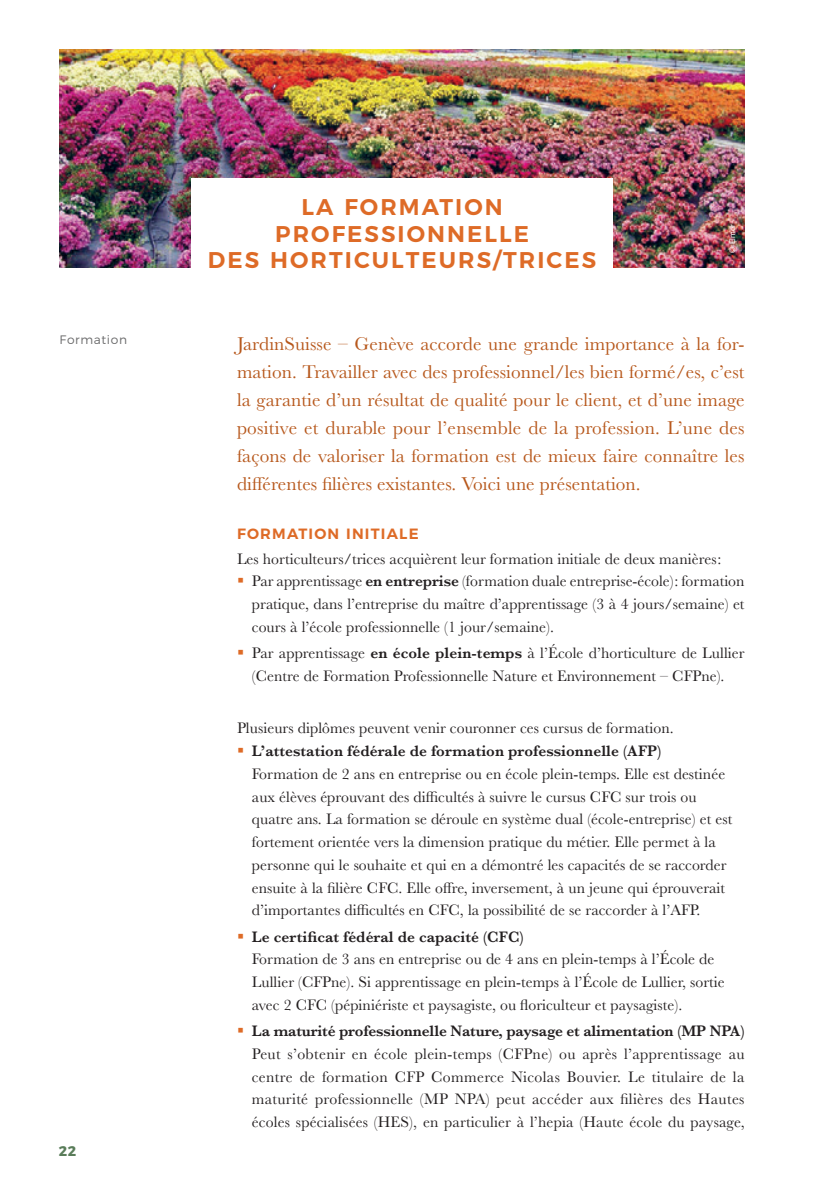
<style>
.page{position:relative;width:824px;height:1191px;background:#fff}
.page>*{position:absolute;margin:0;border:0;box-sizing:border-box;transform-origin:0 0}
.t1{font:600 22.75px/26.2px "Montserrat";letter-spacing:.09em;color:#de6b27;text-align:center}
.t2{font:19.25px/28px "Baskerville";letter-spacing:.005em;color:#b7581c;text-align:justify}
.t3{font:15.75px/22.8px "Baskerville";letter-spacing:.005em;color:#231f20;text-align:justify}
.t4{font:600 14.88px "Montserrat";letter-spacing:.08em;color:#de6b27}
.t5{font:700 14px "Montserrat";color:#5a7d5a}
.t6{font:300 12.25px "Montserrat";letter-spacing:.05em;color:#69696a}
.t7{font:7.88px "Helvetica Neue LT Std";letter-spacing:.01em;color:#fff}
.s1{color:#de6b27}
.s2{font-weight:600}
</style>
<div class="page">
<img style="left:60px;top:50px;width:684px;height:218px">
<div style="left:191px;top:179px;width:422px;height:119px;background:#fff"></div>
<p class="t6" style="left:60px;top:330px;width:69px">Formation</p>
<p class="t5" style="left:59px;top:1139px;width:19px">22</p>
<h1 class="t1" style="left:208px;top:192px;width:389px">LA FORMATION<br>PROFESSIONNELLE<br>DES HORTICULTEURS/TRICES</h1>
<p class="t7" style="left:727px;top:253px;width:31px;rotate:-90deg">© Elmer</p>
<p class="t2" style="left:237px;top:330px;width:509px">JardinSuisse – Genève accorde une grande importance à la for&shy;mation. Travailler avec des professionnel/les bien formé/es, c’est la garantie d’un résultat de qualité pour le client, et d’une image positive et durable pour l’ensemble de la profession. L’une des façons de valoriser la formation est de mieux faire connaître les différentes filières existantes. Voici une présentation.</p>
<p class="t4" style="left:237px;top:522px;width:183px">FORMATION INITIALE</p>
<p class="t3" style="left:237px;top:547px;width:486px">Les horticulteurs/trices acquièrent leur formation initiale de deux manières:</p>
<p class="t3" style="left:252px;top:570px;width:494px;text-indent:-15px"><span class="s1">▪</span> Par apprentissage <span class="s2">en entreprise</span> (formation duale entreprise-école): formation pratique, dans l’entreprise du maître d’apprentissage (3 à 4 jours/semaine) et cours à l’école professionnelle (1 jour/semaine).</p>
<p class="t3" style="left:237px;top:642px;width:509px;text-align:center"><span class="s1">▪</span> Par apprentissage <span class="s2">en école plein-temps</span> à l’École d’horticulture de Lullier (Centre de Formation Professionnelle Nature et Environnement – CFPne).</p>
<p class="t3" style="left:237px;top:717px;width:438px">Plusieurs diplômes peuvent venir couronner ces cursus de formation.</p>
<p class="t3" style="left:252px;top:740px;width:482px;text-align:left;text-indent:-15px"><span class="s1">▪</span> <span class="s2">L’attestation fédérale de formation professionnelle (AFP)<br></span>Formation de 2 ans en entreprise ou en école plein-temps. Elle est destinée aux élèves éprouvant des difficultés à suivre le cursus CFC sur trois ou quatre ans. La formation se déroule en système dual (école-entreprise) et est fortement orientée vers la dimension pratique du métier. Elle permet à la personne qui le souhaite et qui en a démontré les capacités de se raccorder ensuite à la filière CFC. Elle offre, inversement, à un jeune qui éprouverait d’importantes difficultés en CFC, la possibilité de se raccorder à l’AFP.</p>
<p class="t3" style="left:252px;top:925px;width:474px;text-align:left;text-indent:-15px"><span class="s1">▪</span> <span class="s2">Le certificat fédéral de capacité (CFC)<br></span>Formation de 3 ans en entreprise ou de 4 ans en plein-temps à l’École de Lullier (CFPne). Si apprentissage en plein-temps à l’École de Lullier, sortie avec 2 CFC (pépiniériste et paysagiste, ou floriculteur et paysagiste).</p>
<p class="t3" style="left:252px;top:1020px;width:494px;text-indent:-15px"><span class="s1">▪</span> <span class="s2">La maturité professionnelle Nature, paysage et alimentation (MP NPA)<br></span>Peut s’obtenir en école plein-temps (CFPne) ou après l’apprentissage au centre de formation CFP Commerce Nicolas Bouvier. Le titulaire de la maturité professionnelle (MP NPA) peut accéder aux filières des Hautes écoles spécialisées (HES), en particulier à l’hepia (Haute école du paysage,</p>
</div>
